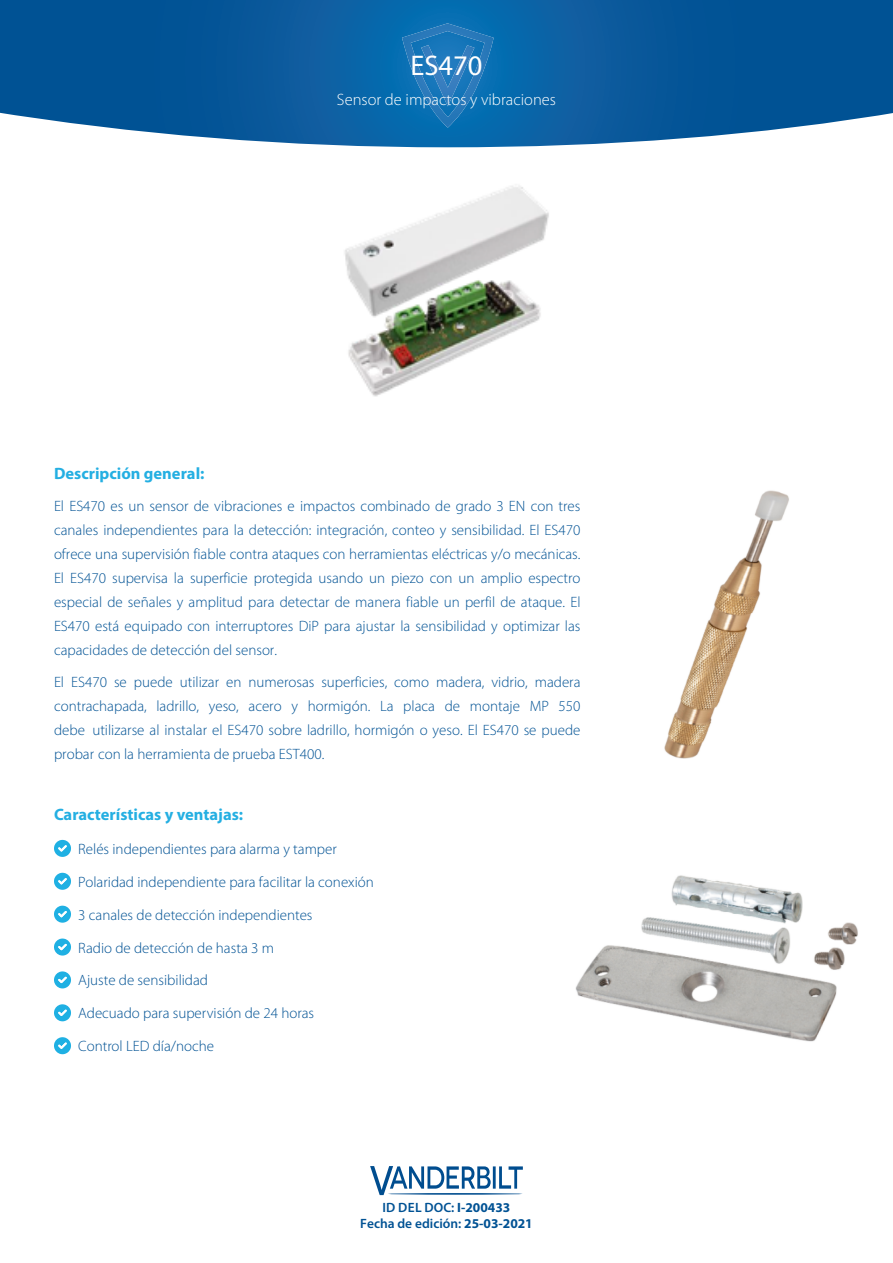
<style>
.page{position:relative;width:893px;height:1263px;background:#fff}
.page>*{position:absolute;margin:0;border:0;box-sizing:border-box;transform-origin:0 0}
.t1{font:28.5px "Myriad Pro";color:#fff}
.Main-header-text{font:700 16.5px "Myriad Pro";color:#24afe2}
.t2{font:300 16.5px "Myriad Pro";color:#fff}
.Main-header-text-2{font:300 15px/24px "Myriad Pro";color:#005294;text-align:justify}
.subheading-navy-blue{font:300 15px "Myriad Pro";color:#005294}
.t3{font:600 13.5px/16px "Myriad Pro";color:#005294;text-align:center}
.s1{font-weight:700}
</style>
<div class="page">
<svg style="left:0;top:0;width:893px;height:147px;background:#1966a3"></svg>
<svg style="left:402px;top:23px;width:92px;height:105px;background:#1976b8"></svg>
<svg style="left:370px;top:1166px;width:153px;height:29px"></svg>
<hr style="left:388px;top:1193px;width:135px;height:2px;background:#004d8f;border-radius:50%">
<svg style="left:54px;top:840px;width:17px;height:17px"></svg>
<svg style="left:54px;top:873px;width:17px;height:17px"></svg>
<svg style="left:54px;top:906px;width:17px;height:17px"></svg>
<svg style="left:54px;top:938px;width:17px;height:17px"></svg>
<svg style="left:54px;top:971px;width:17px;height:17px"></svg>
<svg style="left:54px;top:1004px;width:17px;height:17px"></svg>
<svg style="left:54px;top:1037px;width:17px;height:17px"></svg>
<img style="left:344px;top:186px;width:205px;height:211px">
<img style="left:664px;top:490px;width:125px;height:269px">
<img style="left:575px;top:875px;width:283px;height:167px">
<h1 class="t1" style="left:410px;top:48px;width:73px">ES470</h1>
<p class="t2" style="left:337px;top:91px;width:221px">Sensor de impactos y vibraciones</p>
<p class="Main-header-text" style="left:54px;top:463px;width:152px">Descripción general:</p>
<p class="Main-header-text-2" style="left:54px;top:494px;width:528px">El ES470 es un sensor de vibraciones e impactos combinado de grado 3 EN con tres canales independientes para la detección: integración, conteo y sensibilidad. El ES470 ofrece una supervisión fiable contra ataques con herramientas eléctricas y/o mecánicas.<br>El ES470 supervisa la superficie protegida usando un piezo con un amplio espectro especial de señales y amplitud para detectar de manera fiable un perfil de ataque. El ES470 está equipado con interruptores DiP para ajustar la sensibilidad y optimizar las capacidades de detección del sensor.</p>
<p class="Main-header-text-2" style="left:54px;top:670px;width:528px">El ES470 se puede utilizar en numerosas superficies, como madera, vidrio, madera contrachapada, ladrillo, yeso, acero y hormigón. La placa de montaje MP 550 debe utilizarse al instalar el ES470 sobre ladrillo, hormigón o yeso. El ES470 se puede probar con la herramienta de prueba EST400.</p>
<p class="Main-header-text" style="left:54px;top:803px;width:191px">Características y ventajas:</p>
<p class="subheading-navy-blue" style="left:78px;top:841px;width:260px">Relés independientes para alarma y tamper</p>
<p class="subheading-navy-blue" style="left:78px;top:873px;width:297px">Polaridad independiente para facilitar la conexión</p>
<p class="subheading-navy-blue" style="left:78px;top:906px;width:236px">3 canales de detección independientes</p>
<p class="subheading-navy-blue" style="left:78px;top:939px;width:197px">Radio de detección de hasta 3 m</p>
<p class="subheading-navy-blue" style="left:78px;top:972px;width:131px">Ajuste de sensibilidad</p>
<p class="subheading-navy-blue" style="left:78px;top:1005px;width:237px">Adecuado para supervisión de 24 horas</p>
<p class="subheading-navy-blue" style="left:78px;top:1038px;width:137px">Control LED día/noche</p>
<p class="t3" style="left:360px;top:1199px;width:174px">ID DEL DOC: <span class="s1">I-200433<br></span>Fecha de edición: <span class="s1">25-03-2021</span></p>
</div>
